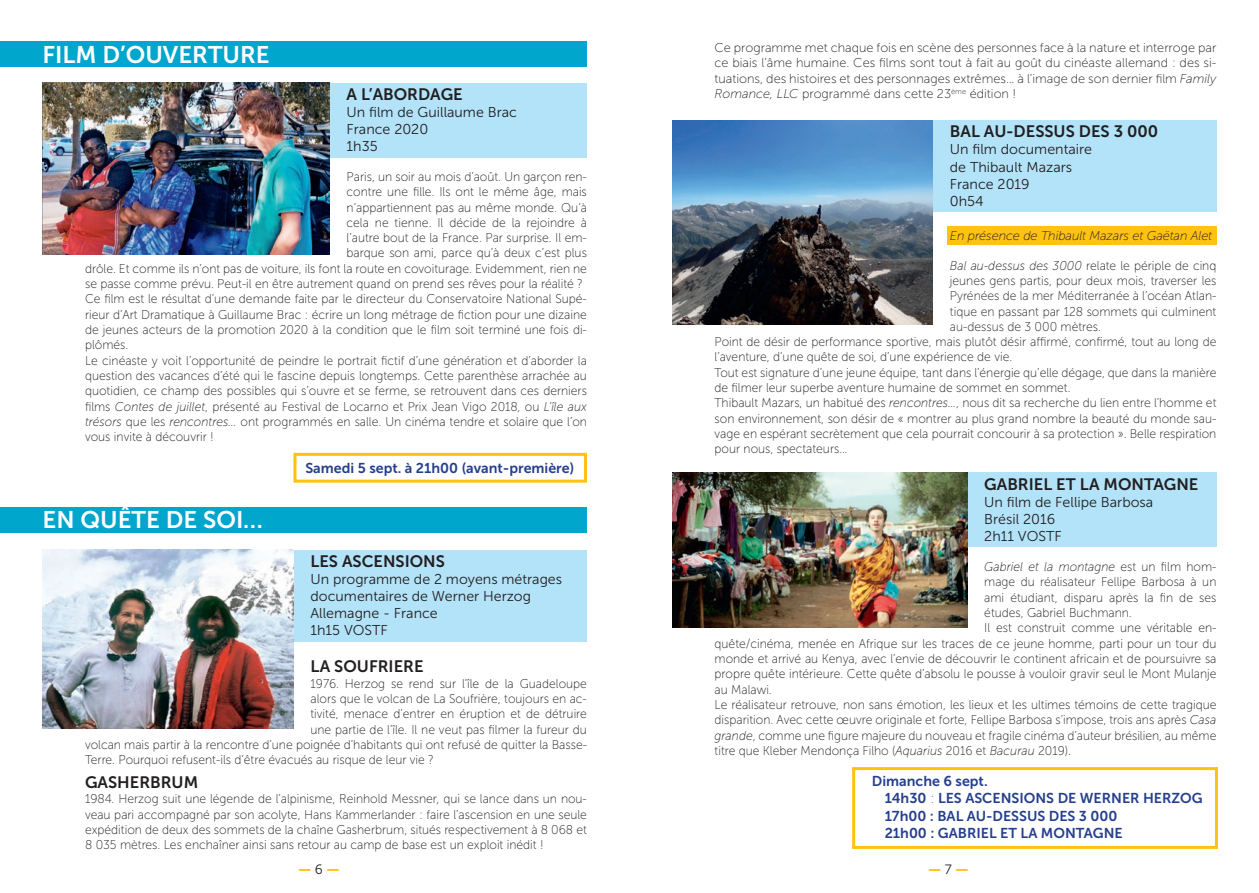
<style>
.page{position:relative;width:1259px;height:893px;background:#fff}
.page>*{position:absolute;margin:0;border:0;box-sizing:border-box;transform-origin:0 0}
.t1{font:24px "Museo Sans 700";color:#fff}
.t2{font:16.5px "Museo Sans 700";color:#231f20}
.t3{font:14.25px/17.1px "Museo Sans 300";color:#231f20}
.t4{font:14.25px/17.1px "Museo Sans 700";color:#253f8e}
.t5{font:14.25px "Museo Sans 900";color:#fec210}
.t6{font:12.75px/15.3px "Museo Sans 100";color:#231f20;text-align:justify;scale:.95 1}
.t7{font:12.75px/15.3px "Museo Sans 100";color:#231f20;text-align:justify}
.t8{font:italic 12.75px "Museo Sans 100";letter-spacing:-.01em;color:#231f20}
.t9{font:italic 12.75px "Museo Sans 100";letter-spacing:-.01em;color:#231f20;scale:.95 1}
.s1{font-style:italic}
.s2{font-style:normal}
.s3{font-family:"Museo Sans 100"}
.s4{font-family:"Museo Sans 300";font-size:13.5px;color:#231f20}
</style>
<div class="page">
<div style="left:921px;top:120px;width:295px;height:92px;background:#b3e3f9"></div>
<div style="left:947px;top:226px;width:269px;height:19px;background:#fec210"></div>
<div style="left:272px;top:550px;width:315px;height:92px;background:#b3e3f9"></div>
<div style="left:326px;top:83px;width:261px;height:74px;background:#b3e3f9"></div>
<div style="left:955px;top:472px;width:261px;height:74px;background:#b3e3f9"></div>
<div style="left:0;top:41px;width:587px;height:26px;background:#00a6cc"></div>
<div style="left:0;top:507px;width:587px;height:26px;background:#00a6cc"></div>
<img style="left:43px;top:83px;width:287px;height:171px">
<img style="left:672px;top:120px;width:261px;height:204px">
<img style="left:672px;top:472px;width:295px;height:156px">
<img style="left:43px;top:550px;width:250px;height:178px">
<div style="left:852px;top:767px;width:366px;height:82px;border:3px solid #fec210"></div>
<div style="left:293px;top:453px;width:294px;height:30px;border:3px solid #fec210"></div>
<h1 class="t1" style="left:43px;top:41px;width:229px">FILM D’OUVERTURE</h1>
<p class="t2" style="left:347px;top:85px;width:118px">A L’ABORDAGE</p>
<p class="t3" style="left:347px;top:104px;width:172px">Un film de Guillaume Brac<br>France 2020<br>1h35</p>
<p class="t6" style="left:347px;top:169px;width:254px">Paris, un soir au mois d’août. Un garçon ren-</p>
<p class="t6" style="left:347px;top:184px;width:254px">contre une fille. Ils ont le même âge, mais</p>
<p class="t6" style="left:347px;top:200px;width:254px">n’appartiennent pas au même monde. Qu’à</p>
<p class="t6" style="left:347px;top:215px;width:254px">cela ne tienne. Il décide de la rejoindre à</p>
<p class="t6" style="left:347px;top:230px;width:254px">l’autre bout de la France. Par surprise. Il em-</p>
<p class="t6" style="left:347px;top:246px;width:254px">barque son ami, parce qu’à deux c’est plus</p>
<p class="t6" style="left:85px;top:261px;width:530px">drôle. Et comme ils n’ont pas de voiture, ils font la route en covoiturage. Evidemment, rien ne</p>
<p class="t6" style="left:85px;top:276px;width:525px">se passe comme prévu. Peut-il en être autrement quand on prend ses rêves pour la réalité ?</p>
<p class="t6" style="left:85px;top:291px;width:530px">Ce film est le résultat d’une demande faite par le directeur du Conservatoire National Supé-</p>
<p class="t6" style="left:85px;top:307px;width:530px">rieur d’Art Dramatique à Guillaume Brac : écrire un long métrage de fiction pour une dizaine</p>
<p class="t6" style="left:85px;top:322px;width:530px">de jeunes acteurs de la promotion 2020 à la condition que le film soit terminé une fois di-</p>
<p class="t6" style="left:85px;top:337px;width:47px">plômés.</p>
<p class="t6" style="left:85px;top:353px;width:530px">Le cinéaste y voit l’opportunité de peindre le portrait fictif d’une génération et d’aborder la</p>
<p class="t6" style="left:85px;top:368px;width:530px">question des vacances d’été qui le fascine depuis longtemps. Cette parenthèse arrachée au</p>
<p class="t6" style="left:85px;top:383px;width:530px">quotidien, ce champ des possibles qui s’ouvre et se ferme, se retrouvent dans ces derniers</p>
<p class="t6" style="left:85px;top:399px;width:530px">films <span class="s1">Contes de juillet</span>, présenté au Festival de Locarno et Prix Jean Vigo 2018, ou <span class="s1">L’île aux</span></p>
<p class="t6" style="left:85px;top:414px;width:530px"><span class="s1">trésors</span> que les <span class="s1">rencontres…</span> ont programmés en salle. Un cinéma tendre et solaire que l’on</p>
<p class="t6" style="left:85px;top:429px;width:137px">vous invite à découvrir !</p>
<p class="t4" style="left:305px;top:459px;width:270px">Samedi 5 sept. à 21h00 (avant-première)</p>
<h1 class="t1" style="left:43px;top:506px;width:222px">EN QUÊTE DE SOI…</h1>
<p class="t2" style="left:310px;top:552px;width:136px">LES ASCENSIONS</p>
<p class="t3" style="left:310px;top:571px;width:253px">Un programme de 2 moyens métrages documentaires de Werner Herzog<br>Allemagne - France<br>1h15 VOSTF</p>
<p class="t2" style="left:310px;top:657px;width:115px">LA SOUFRIERE</p>
<p class="t6" style="left:310px;top:676px;width:292px">1976. Herzog se rend sur l’île de la Guadeloupe</p>
<p class="t6" style="left:310px;top:691px;width:292px">alors que le volcan de La Soufrière, toujours en ac-</p>
<p class="t6" style="left:310px;top:706px;width:292px">tivité, menace d’entrer en éruption et de détruire</p>
<p class="t6" style="left:310px;top:722px;width:292px">une partie de l’île. Il ne veut pas filmer la fureur du</p>
<p class="t6" style="left:85px;top:737px;width:530px">volcan mais partir à la rencontre d’une poignée d’habitants qui ont refusé de quitter la Basse-</p>
<p class="t6" style="left:85px;top:752px;width:369px">Terre. Pourquoi refusent-ils d’être évacués au risque de leur vie ?</p>
<p class="t2" style="left:85px;top:773px;width:115px">GASHERBRUM</p>
<p class="t6" style="left:85px;top:792px;width:530px">1984. Herzog suit une légende de l’alpinisme, Reinhold Messner, qui se lance dans un nou&shy;veau pari accompagné par son acolyte, Hans Kammerlander : faire l’ascension en une seule expédition de deux des sommets de la chaîne Gasherbrum, situés respectivement à 8 068 et 8 035 mètres. Les enchaîner ainsi sans retour au camp de base est un exploit inédit !</p>
<p class="t7" style="left:714px;top:40px;width:503px">Ce programme met chaque fois en scène des personnes face à la nature et interroge par ce biais l’âme humaine. Ces films sont tout à fait au goût du cinéaste allemand : des si&shy;tuations, des histoires et des personnages extrêmes… à l’image de son dernier film <span class="s1">Family Romance, LLC</span> programmé dans cette 23<sup>ème</sup> édition !</p>
<p class="t2" style="left:950px;top:122px;width:210px">BAL AU-DESSUS DES 3 000</p>
<p class="t3" style="left:950px;top:141px;width:144px">Un film documentaire de Thibault Mazars<br>France 2019<br>0h54</p>
<p class="t8" style="left:950px;top:229px;width:264px">En présence de Thibault Mazars et Gaëtan Alet</p>
<p class="t6" style="left:950px;top:258px;width:282px"><span class="s1">Bal au-dessus des 3000</span> relate le périple de cinq</p>
<p class="t6" style="left:950px;top:273px;width:282px">jeunes gens partis, pour deux mois, traverser les</p>
<p class="t6" style="left:950px;top:288px;width:282px">Pyrénées de la mer Méditerranée à l’océan Atlan-</p>
<p class="t6" style="left:950px;top:304px;width:282px">tique en passant par 128 sommets qui culminent</p>
<p class="t6" style="left:950px;top:319px;width:161px">au-dessus de 3 000 mètres.</p>
<p class="t6" style="left:714px;top:334px;width:530px">Point de désir de performance sportive, mais plutôt désir affirmé, confirmé, tout au long de</p>
<p class="t6" style="left:714px;top:350px;width:315px">l’aventure, d’une quête de soi, d’une expérience de vie.</p>
<p class="t6" style="left:714px;top:365px;width:530px">Tout est signature d’une jeune équipe, tant dans l’énergie qu’elle dégage, que dans la manière</p>
<p class="t6" style="left:714px;top:380px;width:376px">de filmer leur superbe aventure humaine de sommet en sommet.</p>
<p class="t6" style="left:714px;top:395px;width:530px">Thibault Mazars, un habitué des <span class="s1">rencontres…</span>, nous dit sa recherche du lien entre l’homme et</p>
<p class="t6" style="left:714px;top:411px;width:530px">son environnement, son désir de « montrer au plus grand nombre la beauté du monde sau-</p>
<p class="t6" style="left:714px;top:426px;width:530px">vage en espérant secrètement que cela pourrait concourir à sa protection ». Belle respiration</p>
<p class="t6" style="left:714px;top:441px;width:141px">pour nous, spectateurs…</p>
<p class="t2" style="left:984px;top:475px;width:216px">GABRIEL ET LA MONTAGNE</p>
<p class="t3" style="left:984px;top:494px;width:171px">Un film de Fellipe Barbosa<br>Brésil 2016<br>2h11 VOSTF</p>
<p class="t9" style="left:984px;top:560px;width:246px">Gabriel et la montagne <span class="s2">est un film hom-</span></p>
<p class="t6" style="left:984px;top:575px;width:246px">mage du réalisateur Fellipe Barbosa à un</p>
<p class="t6" style="left:984px;top:590px;width:246px">ami étudiant, disparu après la fin de ses</p>
<p class="t6" style="left:984px;top:605px;width:157px">études, Gabriel Buchmann.</p>
<p class="t6" style="left:984px;top:620px;width:246px">Il est construit comme une véritable en-</p>
<p class="t6" style="left:714px;top:636px;width:530px">quête/cinéma, menée en Afrique sur les traces de ce jeune homme, parti pour un tour du</p>
<p class="t6" style="left:714px;top:651px;width:530px">monde et arrivé au Kenya, avec l’envie de découvrir le continent africain et de poursuivre sa</p>
<p class="t6" style="left:714px;top:666px;width:530px">propre quête intérieure. Cette quête d’absolu le pousse à vouloir gravir seul le Mont Mulanje</p>
<p class="t6" style="left:714px;top:682px;width:62px">au Malawi.</p>
<p class="t6" style="left:714px;top:697px;width:530px">Le réalisateur retrouve, non sans émotion, les lieux et les ultimes témoins de cette tragique</p>
<p class="t6" style="left:714px;top:712px;width:530px">disparition. Avec cette œuvre originale et forte, Fellipe Barbosa s’impose, trois ans après <span class="s1">Casa</span></p>
<p class="t6" style="left:714px;top:728px;width:530px"><span class="s1">grande</span>, comme une figure majeure du nouveau et fragile cinéma d’auteur brésilien, au même</p>
<p class="t6" style="left:714px;top:743px;width:377px">titre que Kleber Mendonça Filho (<span class="s1">Aquarius</span> 2016 et <span class="s1">Bacurau</span> 2019).</p>
<p class="t4" style="left:884px;top:773px;width:319px;text-indent:-13px">Dimanche 6 sept.<br>14h30 <span class="s3">:</span> LES ASCENSIONS DE WERNER HERZOG<br>17h00 : BAL AU-DESSUS DES 3 000<br>21h00 : GABRIEL ET LA MONTAGNE</p>
<p class="t5" style="left:298px;top:861px;width:43px">— <span class="s4">6</span> —</p>
<p class="t5" style="left:928px;top:861px;width:42px">— <span class="s4">7</span> —</p>
</div>
